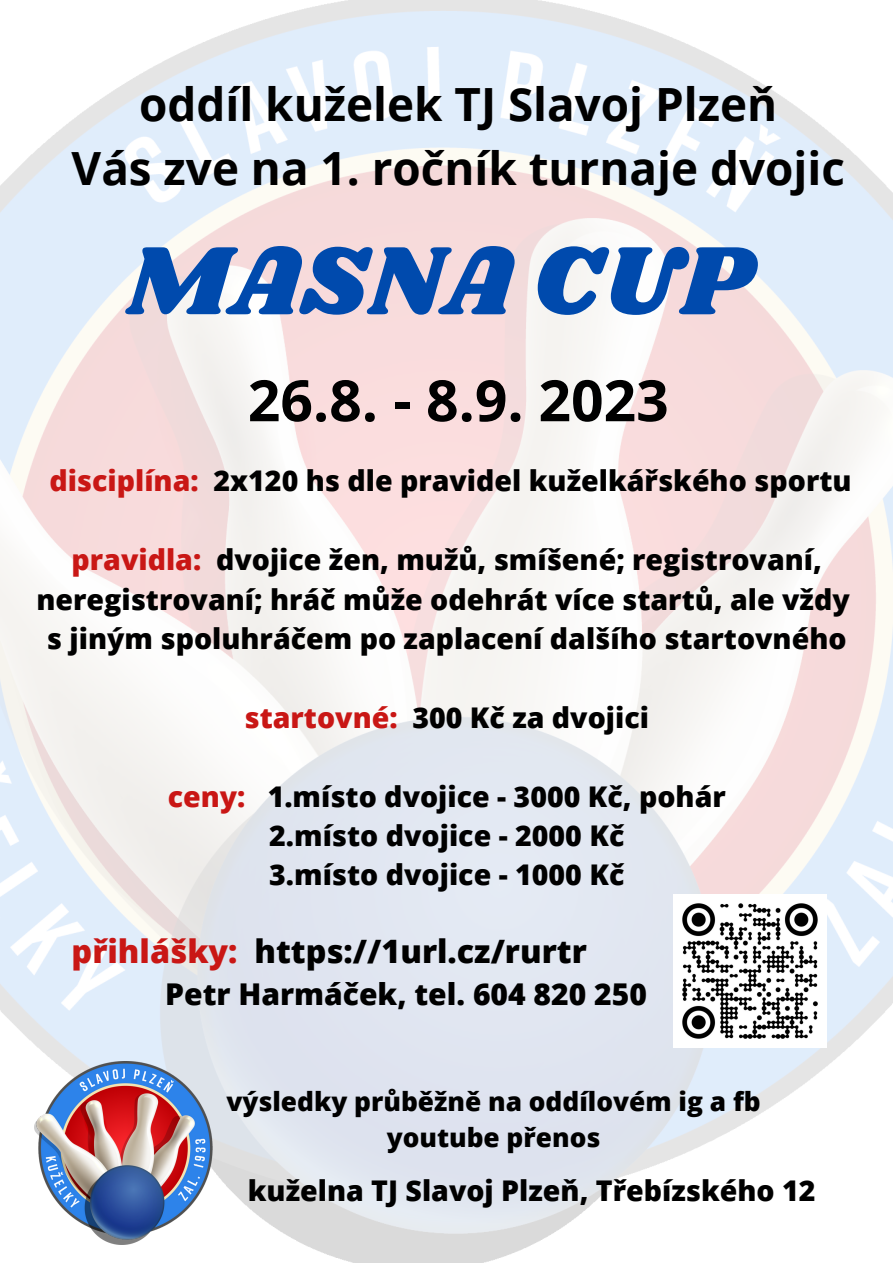
<style>
.page{position:relative;width:893px;height:1263px;background:#fff}
.page>*{position:absolute;margin:0;border:0;box-sizing:border-box;transform-origin:0 0}
.t1{font:100.57px "Shrikhand";color:#004aad}
.t2{font:700 57px "Open Sans";color:#000}
.t3{font:700 45.75px "Open Sans";color:#000}
.t4{font:800 32.25px "Open Sans";color:#000}
.t5{font:800 30px "Open Sans";color:#000}
.t6{font:800 28.5px/39.4px "Open Sans";color:#000;text-align:center}
.t7{font:800 26.25px "Open Sans";color:#000}
.s1{color:#c91715}
</style>
<div class="page">
<img style="left:0;top:0;width:893px;height:1263px">
<img style="left:34px;top:1062px;width:183px;height:183px">
<img style="left:673px;top:895px;width:154px;height:153px">
<p class="t3" style="left:139px;top:72px;width:639px">oddíl kuželek TJ Slavoj Plzeň</p>
<p class="t3" style="left:72px;top:136px;width:775px">Vás zve na 1. ročník turnaje dvojic</p>
<p class="t1" style="left:126px;top:211px;width:626px">MASNA CUP</p>
<p class="t2" style="left:248px;top:360px;width:422px">26.8. - 8.9. 2023</p>
<p class="t6" style="left:49px;top:461px;width:803px"><span class="s1">disciplína:</span> 2x120 hs dle pravidel kuželkářského sportu</p>
<p class="t6" style="left:36px;top:539px;width:814px"><span class="s1">pravidla:</span> dvojice žen, mužů, smíšené; registrovaní, neregistrovaní; hráč může odehrát více startů, ale vždy</p>
<p class="t6" style="left:47px;top:618px;width:801px">s jiným spoluhráčem po zaplacení dalšího startovného</p>
<p class="t6" style="left:244px;top:697px;width:406px"><span class="s1">startovné:</span> 300 Kč za dvojici</p>
<p class="t6" style="left:168px;top:776px;width:559px"><span class="s1">ceny:</span> 1.místo dvojice - 3000 Kč, pohár</p>
<p class="t6" style="left:269px;top:815px;width:357px">2.místo dvojice - 2000 Kč</p>
<p class="t6" style="left:269px;top:855px;width:357px">3.místo dvojice - 1000 Kč</p>
<p class="t4" style="left:72px;top:928px;width:517px"><span class="s1">přihlášky:</span> https://1url.cz/rurtr</p>
<p class="t5" style="left:165px;top:973px;width:483px">Petr Harmáček, tel. 604 820 250</p>
<p class="t7" style="left:226px;top:1083px;width:536px">výsledky průběžně na oddílovém ig a fb</p>
<p class="t7" style="left:387px;top:1119px;width:215px">youtube přenos</p>
<p class="t6" style="left:248px;top:1170px;width:569px">kuželna TJ Slavoj Plzeň, Třebízského 12</p>
</div>
